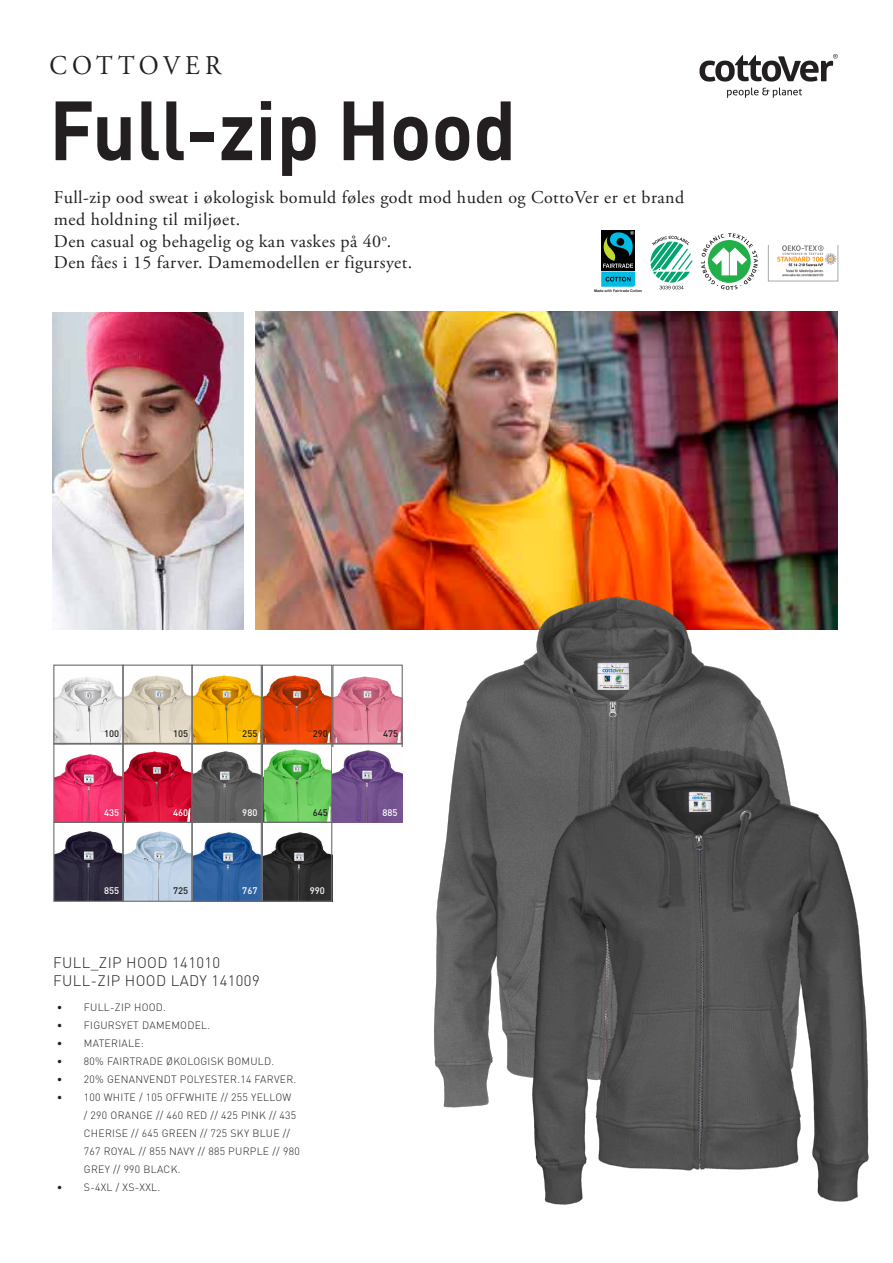
<style>
.page{position:relative;width:893px;height:1263px;background:#fff}
.page>*{position:absolute;margin:0;border:0;box-sizing:border-box;transform-origin:0 0}
.t1{font:700 82.5px "DIN Pro";color:#231f20;scale:.93 1}
.t2{font:27px "Adobe Garamond Pro";letter-spacing:.2em;color:#231f20;scale:.93 1}
.t3{font:18px "Adobe Garamond Pro";letter-spacing:.025em;color:#231f20}
.t4{font:300 15px "DIN Pro";letter-spacing:.025em;color:#231f20}
.t5{font:300 10.5px/18px "DIN Pro";letter-spacing:.025em;color:#231f20}
.t6{font:500 9.45px "DINOT";color:#231f20}
.t7{font:500 9.45px "DINOT";color:#fff}
.t8{font:3.6px "Arial Rounded MT Bold";color:#231f20}
</style>
<div class="page">
<img style="left:193px;top:830px;width:140px;height:72px">
<img style="left:55px;top:831px;width:136px;height:69px">
<img style="left:264px;top:749px;width:137px;height:72px">
<img style="left:124px;top:751px;width:136px;height:70px">
<img style="left:55px;top:754px;width:67px;height:67px">
<img style="left:55px;top:675px;width:275px;height:68px">
<img style="left:334px;top:676px;width:67px;height:67px">
<img style="left:255px;top:311px;width:583px;height:318px">
<img style="left:52px;top:312px;width:191px;height:317px">
<div style="left:53px;top:664px;width:71px;height:81px;border:1px solid #6c6d70"></div>
<div style="left:53px;top:822px;width:71px;height:80px;border:1px solid #6c6d70"></div>
<div style="left:53px;top:743px;width:71px;height:80px;border:1px solid #6c6d70"></div>
<div style="left:122px;top:664px;width:71px;height:81px;border:1px solid #6c6d70"></div>
<div style="left:122px;top:822px;width:71px;height:80px;border:1px solid #6c6d70"></div>
<div style="left:122px;top:743px;width:71px;height:80px;border:1px solid #6c6d70"></div>
<div style="left:191px;top:664px;width:71px;height:81px;border:1px solid #6c6d70"></div>
<div style="left:262px;top:664px;width:70px;height:81px;border:1px solid #6c6d70"></div>
<div style="left:332px;top:664px;width:71px;height:81px;border:1px solid #6c6d70"></div>
<div style="left:191px;top:822px;width:71px;height:80px;border:1px solid #6c6d70"></div>
<div style="left:262px;top:822px;width:70px;height:80px;border:1px solid #6c6d70"></div>
<div style="left:332px;top:743px;width:71px;height:80px;border:1px solid #6c6d70"></div>
<div style="left:191px;top:743px;width:71px;height:80px;border:1px solid #6c6d70"></div>
<div style="left:262px;top:743px;width:70px;height:80px;border:1px solid #6c6d70"></div>
<svg style="left:699px;top:54px;width:139px;height:28px"></svg>
<svg style="left:727px;top:88px;width:75px;height:10px"></svg>
<img style="left:410px;top:586px;width:406px;height:522px">
<img style="left:518px;top:737px;width:351px;height:468px">
<svg style="left:701px;top:233px;width:57px;height:57px"></svg>
<div style="left:601px;top:230px;width:34px;height:40px;background:#000"></div>
<svg style="left:601px;top:231px;width:34px;height:56px"></svg>
<svg style="left:650px;top:236px;width:42px;height:53px"></svg>
<svg style="left:768px;top:245px;width:70px;height:36px"></svg>
<p class="t2" style="left:50px;top:49px;width:186px">COTTOVER</p>
<p class="t1" style="left:49px;top:74px;width:504px">Full-zip Hood</p>
<p class="t3" style="left:54px;top:187px;width:632px">Full-zip ood sweat i økologisk bomuld føles godt mod huden og CottoVer er et brand</p>
<p class="t3" style="left:54px;top:208px;width:188px">med holdning til miljøet.</p>
<p class="t3" style="left:54px;top:230px;width:339px">Den casual og behagelig og kan vaskes på 40<sup>o</sup>.</p>
<p class="t3" style="left:54px;top:252px;width:360px">Den fåes i 15 farver. Damemodellen er figursyet.</p>
<p class="t6" style="left:104px;top:728px;width:17px">100</p>
<p class="t6" style="left:173px;top:728px;width:17px">105</p>
<p class="t6" style="left:242px;top:728px;width:17px">255</p>
<p class="t6" style="left:313px;top:728px;width:17px">290</p>
<p class="t6" style="left:383px;top:728px;width:17px">475</p>
<p class="t7" style="left:104px;top:806px;width:17px">435</p>
<p class="t7" style="left:173px;top:806px;width:17px">460</p>
<p class="t7" style="left:242px;top:806px;width:17px">980</p>
<p class="t6" style="left:313px;top:806px;width:17px">645</p>
<p class="t7" style="left:382px;top:807px;width:17px">885</p>
<p class="t7" style="left:104px;top:885px;width:17px">855</p>
<p class="t6" style="left:173px;top:885px;width:17px">725</p>
<p class="t7" style="left:242px;top:885px;width:17px">767</p>
<p class="t7" style="left:310px;top:885px;width:17px">990</p>
<p class="t4" style="left:53px;top:953px;width:169px">FULL_ZIP HOOD 141010</p>
<p class="t4" style="left:53px;top:971px;width:208px">FULL-ZIP HOOD LADY 141009</p>
<p class="t5" style="left:57px;top:998px;width:111px">• FULL-ZIP HOOD.</p>
<p class="t5" style="left:57px;top:1016px;width:155px">• FIGURSYET DAMEMODEL.</p>
<p class="t5" style="left:57px;top:1034px;width:89px">• MATERIALE:</p>
<p class="t5" style="left:57px;top:1052px;width:219px">• 80% FAIRTRADE ØKOLOGISK BOMULD.</p>
<p class="t5" style="left:57px;top:1070px;width:241px">• 20% GENANVENDT POLYESTER.14 FARVER.</p>
<p class="t5" style="left:84px;top:1088px;width:217px;text-indent:-27px">• 100 WHITE / 105 OFFWHITE // 255 YELLOW<br>/ 290 ORANGE // 460 RED // 425 PINK // 435<br>CHERISE // 645 GREEN // 725 SKY BLUE // 767 ROYAL // 855 NAVY // 885 PURPLE // 980<br>GREY // 990 BLACK.</p>
<p class="t5" style="left:57px;top:1178px;width:105px">• S-4XL / XS-XXL.</p>
<p class="t8" style="left:594px;top:289px;width:50px">Made with Fairtrade Cotton</p>
</div>
